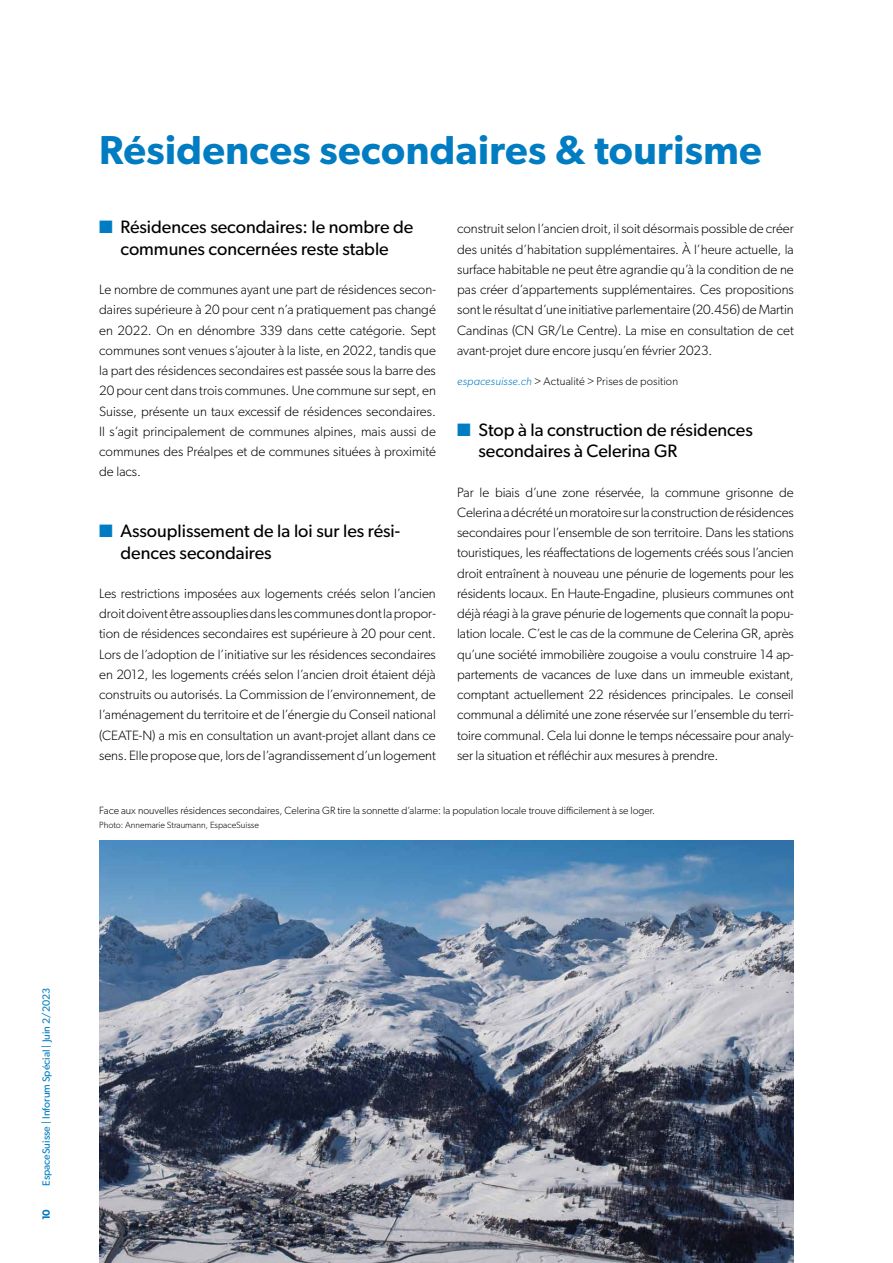
<style>
.page{position:relative;width:893px;height:1263px;background:#fff}
.page>*{position:absolute;margin:0;border:0;box-sizing:border-box;transform-origin:0 0}
.Kapiteltitel{font:600 40.5px "Gibson";letter-spacing:.01em;color:#007cc2}
.t1{font:18px/21.6px "Gibson";color:#000}
.Lauftext_Blocksatz{font:300 13.5px/20.2px "Gibson";color:#000;text-align:justify}
.Text_Links{font:300 11.25px "Gibson";letter-spacing:.01em;color:#000}
.Bildlegende_linksbün{font:300 10.5px "Gibson";color:#000}
.t2{font:10.5px "Gibson";color:#007cc2}
.t3{font:600 10.5px "Gibson";color:#007cc2}
.Bildlegende_linksbün-2{font:300 9px "Gibson";color:#000}
.s1{color:#007cc2}
.s2{font-style:italic;color:#007cc2}
</style>
<div class="page">
<img style="left:99px;top:841px;width:695px;height:422px">
<p class="Kapiteltitel" style="left:99px;top:126px;width:664px">Résidences secondaires &amp; tourisme</p>
<p class="t1" style="left:99px;top:216px;width:316px;text-align:center"><span class="s1">■</span> Résidences secondaires: le nombre de communes concernées reste stable</p>
<p class="Lauftext_Blocksatz" style="left:99px;top:279px;width:338px">Le nombre de communes ayant une part de résidences secon&shy;daires supérieure à 20 pour cent n’a pratiquement pas changé en 2022. On en dénombre 339 dans cette catégorie. Sept communes sont venues s’ajouter à la liste, en 2022, tandis que la part des résidences secondaires est passée sous la barre des 20 pour cent dans trois communes. Une commune sur sept, en Suisse, présente un taux excessif de résidences secondaires.<br>Il s’agit principalement de communes alpines, mais aussi de communes des Préalpes et de communes situées à proximité de lacs.</p>
<p class="t1" style="left:120px;top:520px;width:281px;text-indent:-21px"><span class="s1">■</span> Assouplissement de la loi sur les rési&shy;dences secondaires</p>
<p class="Lauftext_Blocksatz" style="left:99px;top:583px;width:338px">Les restrictions imposées aux logements créés selon l’ancien droit doivent être assouplies dans les communes dont la propor&shy;tion de résidences secondaires est supérieure à 20 pour cent.<br>Lors de l’adoption de l’initiative sur les résidences secondaires en 2012, les logements créés selon l’ancien droit étaient déjà construits ou autorisés. La Commission de l’environnement, de l’aménagement du territoire et de l’énergie du Conseil national (CEATE-N) a mis en consultation un avant-projet allant dans ce sens. Elle propose que, lors de l’agrandissement d’un logement</p>
<p class="Lauftext_Blocksatz" style="left:457px;top:218px;width:338px">construit selon l’ancien droit, il soit désormais possible de créer des unités d’habitation supplémentaires. À l’heure actuelle, la surface habitable ne peut être agrandie qu’à la condition de ne pas créer d’appartements supplémentaires. Ces propositions sont le résultat d’une initiative parlementaire (20.456) de Martin Candinas (CN GR/Le Centre). La mise en consultation de cet avant-projet dure encore jusqu’en février 2023.</p>
<p class="Text_Links" style="left:457px;top:374px;width:222px"><span class="s2">espacesuisse.ch</span> &gt; Actualité &gt; Prises de position</p>
<p class="t1" style="left:478px;top:418px;width:276px;text-indent:-21px"><span class="s1">■</span> Stop à la construction de résidences secondaires à Celerina GR</p>
<p class="Lauftext_Blocksatz" style="left:457px;top:482px;width:338px">Par le biais d’une zone réservée, la commune grisonne de Celerina a décrété un moratoire sur la construction de résidences secondaires pour l’ensemble de son territoire. Dans les stations touristiques, les réaffectations de logements créés sous l’ancien droit entraînent à nouveau une pénurie de logements pour les résidents locaux. En Haute-Engadine, plusieurs communes ont déjà réagi à la grave pénurie de logements que connaît la popu&shy;lation locale. C’est le cas de la commune de Celerina GR, après qu’une société immobilière zougoise a voulu construire 14 ap&shy;partements de vacances de luxe dans un immeuble existant, comptant actuellement 22 résidences principales. Le conseil communal a délimité une zone réservée sur l’ensemble du terri&shy;toire communal. Cela lui donne le temps nécessaire pour analy&shy;ser la situation et réfléchir aux mesures à prendre.</p>
<p class="Bildlegende_linksbün" style="left:99px;top:804px;width:557px">Face aux nouvelles résidences secondaires, Celerina GR tire la sonnette d’alarme: la population locale trouve difficilement à se loger.</p>
<p class="Bildlegende_linksbün-2" style="left:99px;top:819px;width:161px">Photo: Annemarie Straumann, EspaceSuisse</p>
<p class="t2" style="left:40px;top:1186px;width:200px;rotate:-90deg">EspaceSuisse | Inforum Spécial | Juin 2/2023</p>
<p class="t3" style="left:40px;top:1220px;width:13px;rotate:-90deg">10</p>
</div>
